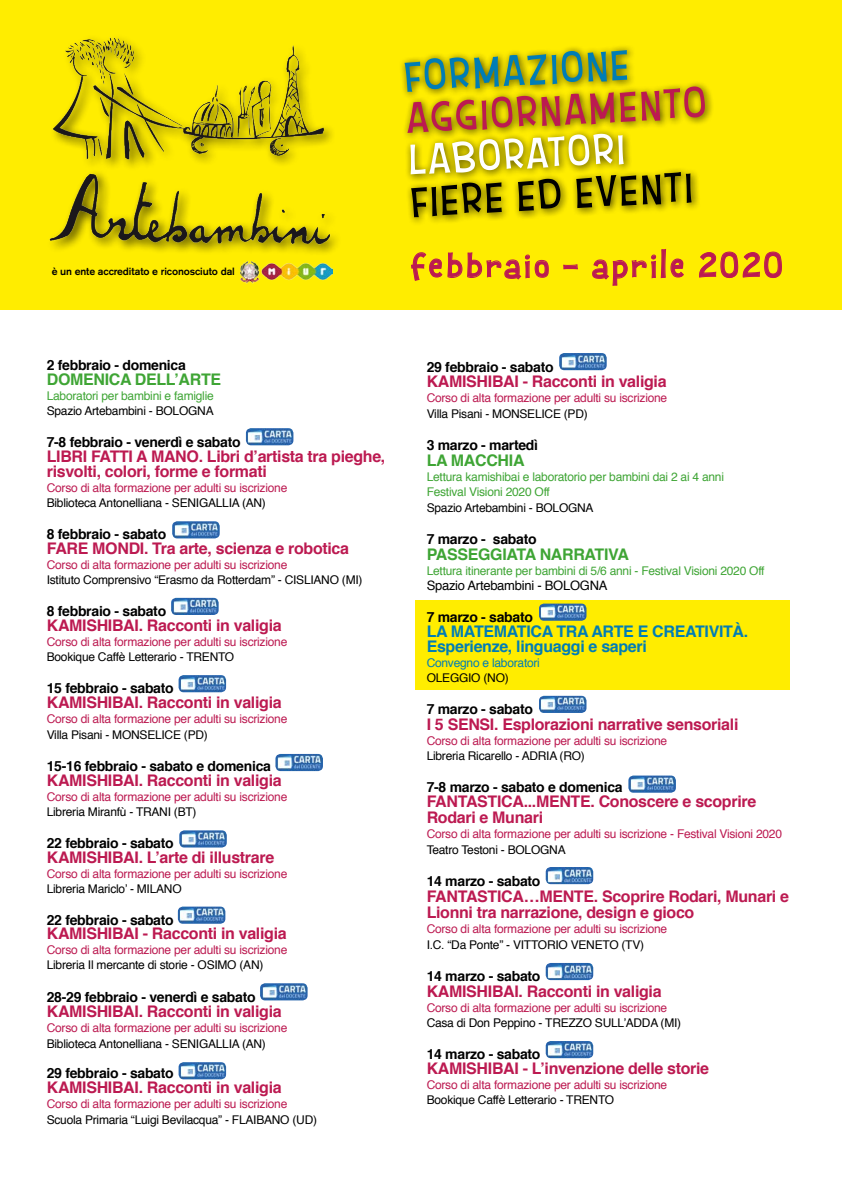
<style>
.page{position:relative;width:842px;height:1191px;background:#fff}
.page>*{position:absolute;margin:0;border:0;box-sizing:border-box;transform-origin:0 0}
.t1{font:47.8px "Snoopy";color:#bc1a51}
.t2{font:47.8px "Snoopy";color:#000}
.t3{font:47.8px "Snoopy";color:#007db5}
.t4{font:47.8px "Snoopy";color:#fff}
.t5{font:39.2px "Snoopy";letter-spacing:.06em;color:#bc1a51}
.t6{font:700 16px/16px "Helvetica";letter-spacing:-.02em;color:#bc1a51}
.t7{font:700 16px/15px "Helvetica";letter-spacing:-.02em;color:#007db5}
.t8{font:700 16px "Helvetica";letter-spacing:-.02em;color:#3fa535}
.t9{font:700 14px "Helvetica";letter-spacing:-.02em;color:#000}
.t10{font:13px "Helvetica";letter-spacing:-.02em;color:#000}
.t11{font:12px "Helvetica";letter-spacing:-.02em;color:#bc1a51}
.t12{font:12px "Helvetica";letter-spacing:-.02em;color:#000}
.t13{font:12px/15px "Helvetica";letter-spacing:-.02em;color:#3fa535}
.t14{font:12px "Helvetica";letter-spacing:-.02em;color:#007db5}
.t15{font:500 10.5px "Akzidenz Grotesk BE";letter-spacing:-.01em;color:#000}
</style>
<div class="page">
<div style="left:415px;top:600px;width:374px;height:89px;background:#ffed00"></div>
<div style="left:0;top:0;width:842px;height:309px;background:#ffed00"></div>
<img style="left:49px;top:37px;width:288px;height:215px">
<div style="left:399px;top:44px;width:315px;height:182px;background:#000;opacity:.75"></div>
<svg style="left:411px;top:252px;width:31px;height:29px"></svg>
<svg style="left:448px;top:252px;width:101px;height:27px"></svg>
<svg style="left:563px;top:264px;width:15px;height:5px"></svg>
<svg style="left:592px;top:249px;width:91px;height:37px"></svg>
<svg style="left:699px;top:251px;width:83px;height:27px"></svg>
<img style="left:240px;top:261px;width:92px;height:23px">
<img style="left:246px;top:428px;width:47px;height:17px">
<img style="left:172px;top:521px;width:48px;height:17px">
<img style="left:171px;top:598px;width:48px;height:17px">
<img style="left:179px;top:675px;width:47px;height:17px">
<img style="left:179px;top:830px;width:48px;height:17px">
<img style="left:178px;top:906px;width:47px;height:17px">
<img style="left:260px;top:983px;width:48px;height:17px">
<img style="left:179px;top:1062px;width:47px;height:17px">
<img style="left:559px;top:353px;width:48px;height:17px">
<img style="left:539px;top:603px;width:47px;height:18px">
<img style="left:539px;top:696px;width:47px;height:17px">
<img style="left:628px;top:775px;width:48px;height:17px">
<img style="left:546px;top:963px;width:47px;height:17px">
<img style="left:546px;top:1041px;width:47px;height:17px">
<img style="left:275px;top:754px;width:48px;height:17px">
<img style="left:546px;top:867px;width:47px;height:17px">
<p class="t15" style="left:52px;top:265px;width:185px">è un ente accreditato e riconosciuto dal</p>
<h1 class="t3" style="left:402px;top:46px;width:227px;rotate:-3deg">FORMAZIONE</h1>
<h1 class="t1" style="left:404px;top:88px;width:303px;rotate:-3deg">AGGIORNAMENTO</h1>
<h1 class="t4" style="left:406px;top:130px;width:219px;rotate:-3deg">LABORATORI</h1>
<h1 class="t2" style="left:409px;top:172px;width:285px;rotate:-3deg">FIERE ED EVENTI</h1>
<h2 class="t5" style="left:410px;top:241px;width:374px">febbraio - aprile 2020</h2>
<p class="t9" style="left:47px;top:354px;width:141px">2 febbraio - domenica</p>
<h3 class="t8" style="left:47px;top:366px;width:176px">DOMENICA DELL’ARTE</h3>
<p class="t13" style="left:47px;top:389px;width:169px">Laboratori per bambini e famiglie</p>
<p class="t12" style="left:47px;top:402px;width:168px">Spazio Artebambini - BOLOGNA</p>
<p class="t9" style="left:47px;top:431px;width:195px">7-8 febbraio - venerdì e sabato</p>
<h3 class="t6" style="left:47px;top:449px;width:340px;line-height:15px">LIBRI FATTI A MANO. Libri d’artista tra pieghe, risvolti, colori, forme e formati</h3>
<p class="t11" style="left:47px;top:479px;width:242px">Corso di alta formazione per adulti su iscrizione</p>
<p class="t12" style="left:47px;top:494px;width:221px">Biblioteca Antonelliana - SENIGALLIA (AN)</p>
<p class="t9" style="left:47px;top:523px;width:121px">8 febbraio - sabato</p>
<h3 class="t6" style="left:47px;top:541px;width:304px">FARE MONDI. Tra arte, scienza e robotica</h3>
<p class="t11" style="left:47px;top:556px;width:242px">Corso di alta formazione per adulti su iscrizione</p>
<p class="t12" style="left:47px;top:571px;width:317px">Istituto Comprensivo “Erasmo da Rotterdam” - CISLIANO (MI)</p>
<p class="t9" style="left:47px;top:600px;width:121px">8 febbraio - sabato</p>
<h3 class="t6" style="left:47px;top:618px;width:236px">KAMISHIBAI. Racconti in valigia</h3>
<p class="t11" style="left:47px;top:633px;width:242px">Corso di alta formazione per adulti su iscrizione</p>
<p class="t12" style="left:47px;top:648px;width:189px">Bookique Caffè Letterario - TRENTO</p>
<p class="t9" style="left:47px;top:677px;width:128px">15 febbraio - sabato</p>
<h3 class="t6" style="left:47px;top:695px;width:236px">KAMISHIBAI. Racconti in valigia</h3>
<p class="t11" style="left:47px;top:710px;width:242px">Corso di alta formazione per adulti su iscrizione</p>
<p class="t12" style="left:47px;top:726px;width:163px">Villa Pisani - MONSELICE (PD)</p>
<p class="t9" style="left:47px;top:755px;width:226px">15-16 febbraio - sabato e domenica</p>
<h3 class="t6" style="left:47px;top:773px;width:236px">KAMISHIBAI. Racconti in valigia</h3>
<p class="t11" style="left:47px;top:788px;width:242px">Corso di alta formazione per adulti su iscrizione</p>
<p class="t12" style="left:47px;top:803px;width:151px">Libreria Miranfù - TRANI (BT)</p>
<p class="t9" style="left:47px;top:832px;width:128px">22 febbraio - sabato</p>
<h3 class="t6" style="left:47px;top:850px;width:229px">KAMISHIBAI. L’arte di illustrare</h3>
<p class="t11" style="left:47px;top:865px;width:242px">Corso di alta formazione per adulti su iscrizione</p>
<p class="t12" style="left:47px;top:880px;width:136px">Libreria Mariclo’ - MILANO</p>
<p class="t9" style="left:47px;top:909px;width:128px">22 febbraio - sabato</p>
<h3 class="t6" style="left:47px;top:926px;width:241px">KAMISHIBAI - Racconti in valigia</h3>
<p class="t11" style="left:47px;top:941px;width:242px">Corso di alta formazione per adulti su iscrizione</p>
<p class="t12" style="left:47px;top:956px;width:218px">Libreria Il mercante di storie - OSIMO (AN)</p>
<p class="t9" style="left:47px;top:986px;width:210px">28-29 febbraio - venerdì e sabato</p>
<h3 class="t6" style="left:47px;top:1004px;width:236px">KAMISHIBAI. Racconti in valigia</h3>
<p class="t11" style="left:47px;top:1019px;width:242px">Corso di alta formazione per adulti su iscrizione</p>
<p class="t12" style="left:47px;top:1035px;width:221px">Biblioteca Antonelliana - SENIGALLIA (AN)</p>
<p class="t9" style="left:47px;top:1062px;width:128px">29 febbraio - sabato</p>
<h3 class="t6" style="left:47px;top:1080px;width:236px">KAMISHIBAI. Racconti in valigia</h3>
<p class="t11" style="left:47px;top:1095px;width:242px">Corso di alta formazione per adulti su iscrizione</p>
<p class="t12" style="left:47px;top:1111px;width:272px">Scuola Primaria “Luigi Bevilacqua” - FLAIBANO (UD)</p>
<p class="t9" style="left:427px;top:355px;width:128px">29 febbraio - sabato</p>
<h3 class="t6" style="left:427px;top:373px;width:241px">KAMISHIBAI - Racconti in valigia</h3>
<p class="t11" style="left:427px;top:388px;width:242px">Corso di alta formazione per adulti su iscrizione</p>
<p class="t12" style="left:427px;top:404px;width:163px">Villa Pisani - MONSELICE (PD)</p>
<p class="t9" style="left:427px;top:433px;width:113px">3 marzo - martedì</p>
<h3 class="t8" style="left:427px;top:447px;width:99px">LA MACCHIA</h3>
<p class="t13" style="left:427px;top:469px;width:299px">Lettura kamishibai e laboratorio per bambini dai 2 ai 4 anni<br>Festival Visioni 2020 Off</p>
<p class="t12" style="left:427px;top:498px;width:168px">Spazio Artebambini - BOLOGNA</p>
<p class="t9" style="left:427px;top:527px;width:111px">7 marzo - sabato</p>
<h3 class="t8" style="left:427px;top:541px;width:204px">PASSEGGIATA NARRATIVA</h3>
<p class="t13" style="left:427px;top:563px;width:339px">Lettura itinerante per bambini di 5/6 anni - Festival Visioni 2020 Off</p>
<p class="t10" style="left:427px;top:575px;width:182px">Spazio Artebambini - BOLOGNA</p>
<p class="t9" style="left:427px;top:605px;width:108px">7 marzo - sabato</p>
<h3 class="t7" style="left:427px;top:624px;width:323px">LA MATEMATICA TRA ARTE E CREATIVITÀ.<br>Esperienze, linguaggi e saperi</h3>
<p class="t14" style="left:427px;top:653px;width:115px">Convegno e laboratori</p>
<p class="t12" style="left:427px;top:668px;width:84px">OLEGGIO (NO)</p>
<p class="t9" style="left:427px;top:697px;width:108px">7 marzo - sabato</p>
<h3 class="t6" style="left:427px;top:716px;width:313px">I 5 SENSI. Esplorazioni narrative sensoriali</h3>
<p class="t11" style="left:427px;top:731px;width:242px">Corso di alta formazione per adulti su iscrizione</p>
<p class="t12" style="left:427px;top:746px;width:160px">Libreria Ricarello - ADRIA (RO)</p>
<p class="t9" style="left:427px;top:775px;width:197px">7-8 marzo - sabato e domenica</p>
<h3 class="t6" style="left:427px;top:793px;width:331px">FANTASTICA...MENTE. Conoscere e scoprire<br>Rodari e Munari</h3>
<p class="t11" style="left:427px;top:824px;width:357px">Corso di alta formazione per adulti su iscrizione - Festival Visioni 2020</p>
<p class="t12" style="left:427px;top:840px;width:140px">Teatro Testoni - BOLOGNA</p>
<p class="t9" style="left:427px;top:869px;width:115px">14 marzo - sabato</p>
<h3 class="t6" style="left:427px;top:888px;width:364px">FANTASTICA…MENTE. Scoprire Rodari, Munari e<br>Lionni tra narrazione, design e gioco</h3>
<p class="t11" style="left:427px;top:919px;width:242px">Corso di alta formazione per adulti su iscrizione</p>
<p class="t12" style="left:427px;top:935px;width:219px">I.C. “Da Ponte” - VITTORIO VENETO (TV)</p>
<p class="t9" style="left:427px;top:964px;width:115px">14 marzo - sabato</p>
<h3 class="t6" style="left:427px;top:983px;width:236px">KAMISHIBAI. Racconti in valigia</h3>
<p class="t11" style="left:427px;top:998px;width:242px">Corso di alta formazione per adulti su iscrizione</p>
<p class="t12" style="left:427px;top:1013px;width:256px">Casa di Don Peppino - TREZZO SULL’ADDA (MI)</p>
<p class="t9" style="left:427px;top:1042px;width:115px">14 marzo - sabato</p>
<h3 class="t6" style="left:427px;top:1060px;width:284px">KAMISHIBAI - L’invenzione delle storie</h3>
<p class="t11" style="left:427px;top:1075px;width:242px">Corso di alta formazione per adulti su iscrizione</p>
<p class="t12" style="left:427px;top:1090px;width:189px">Bookique Caffè Letterario - TRENTO</p>
</div>
